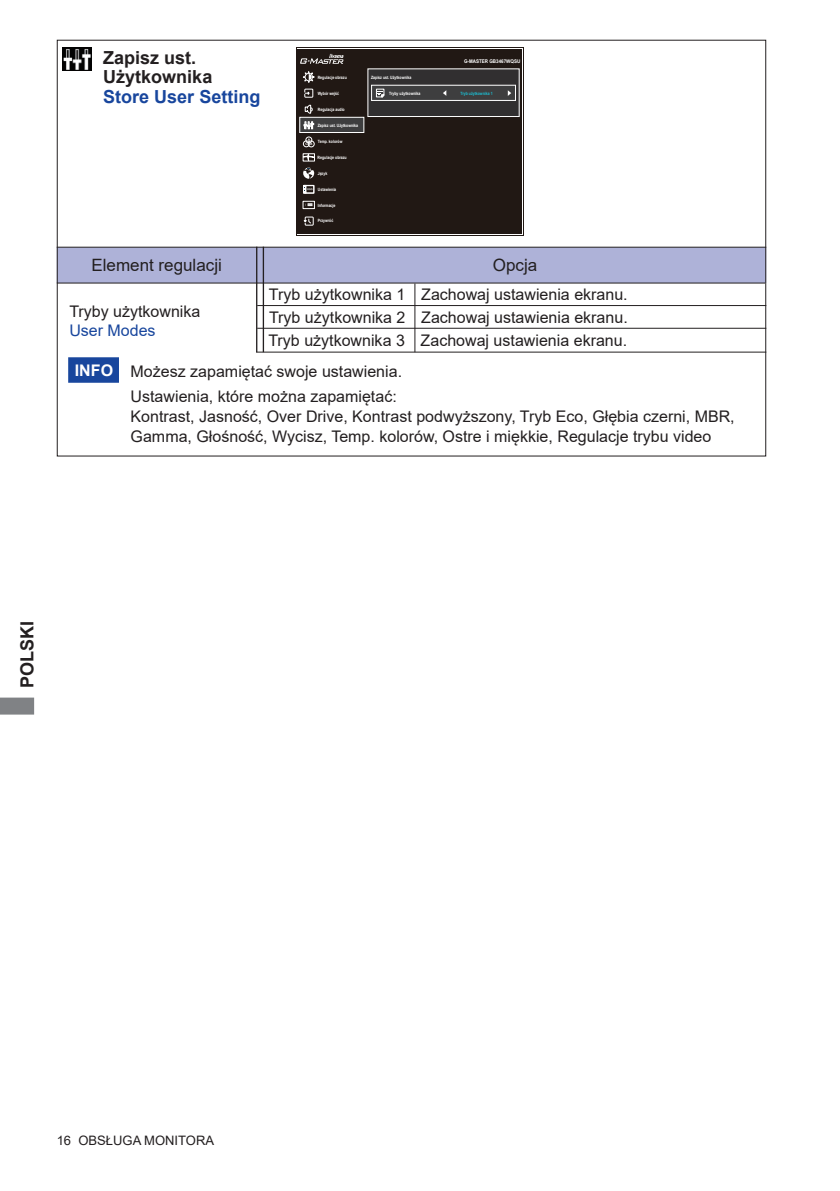
<style>
.page{position:relative;width:840px;height:1191px;background:#fff}
.page>*{position:absolute;margin:0;border:0;box-sizing:border-box;transform-origin:0 0}
.t1{font:700 18px/19.8px "Arial";color:#231f20}
.t2{font:700 18px "Arial";color:#18469d}
.t3{font:17px "Arial";color:#231f20}
.t4{font:16px/25.6px "Arial";color:#231f20}
.t5{font:16px "Arial";color:#18469d}
.t6{font:700 16px "Arial";color:#fff}
.t7{font:13px "Arial";color:#231f20}
.t8{font:700 5px "Arial";color:#fff;scale:.9 1}
.t9{font:700 4.4px "Arial";color:#fff;scale:.8 1}
.t10{font:700 4.4px "Arial";color:#1cbed2;scale:.8 1}
</style>
<div class="page">
<svg style="left:0;top:697px;width:34px;height:17px"></svg>
<div style="left:57px;top:247px;width:708px;height:36px;background:#aeb2d8"></div>
<hr style="left:57px;top:247px;width:708px;height:1px;background:#231f20">
<hr style="left:256px;top:247px;width:1px;height:105px;background:#231f20">
<hr style="left:262px;top:247px;width:2px;height:105px;background:#231f20">
<hr style="left:57px;top:282px;width:707px;height:1px;background:#231f20">
<hr style="left:414px;top:283px;width:1px;height:69px;background:#231f20">
<hr style="left:257px;top:305px;width:508px;height:1px;background:#231f20">
<hr style="left:257px;top:328px;width:508px;height:1px;background:#231f20">
<hr style="left:256px;top:351px;width:509px;height:1px;background:#231f20">
<div style="left:68px;top:357px;width:51px;height:26px;background:#18469d;border:2px solid #18469d"></div>
<img style="left:63px;top:48px;width:28px;height:22px">
<div style="left:297px;top:49px;width:224px;height:184px;background:#211814"></div>
<div style="left:299px;top:117px;width:64px;height:15px;background:#3e3e3f"></div>
<div style="left:299px;top:117px;width:65px;height:16px;border:1px solid #fff"></div>
<div style="left:367px;top:69px;width:152px;height:47px;background:#312f30"></div>
<div style="left:367px;top:69px;width:152px;height:48px;border:1px solid #fff"></div>
<svg style="left:303px;top:72px;width:11px;height:10px"></svg>
<div style="left:302px;top:153px;width:12px;height:8px;border:1px solid #fff"></div>
<svg style="left:303px;top:154px;width:11px;height:7px"></svg>
<div style="left:305px;top:137px;width:7px;height:6px;border:1px solid #fff;border-radius:50%"></div>
<svg style="left:303px;top:139px;width:11px;height:8px"></svg>
<svg style="left:303px;top:168px;width:11px;height:11px"></svg>
<div style="left:305px;top:217px;width:8px;height:8px;border:1px solid #fff"></div>
<svg style="left:304px;top:218px;width:7px;height:6px"></svg>
<div style="left:304px;top:89px;width:9px;height:8px;border:1px solid #fff"></div>
<svg style="left:304px;top:105px;width:9px;height:9px"></svg>
<div style="left:303px;top:185px;width:11px;height:9px;border:1px solid #fff"></div>
<svg style="left:303px;top:185px;width:9px;height:8px"></svg>
<div style="left:302px;top:201px;width:12px;height:8px;border:1px solid #fff"></div>
<svg style="left:305px;top:203px;width:7px;height:3px"></svg>
<svg style="left:303px;top:121px;width:11px;height:8px"></svg>
<svg style="left:300px;top:54px;width:43px;height:10px"></svg>
<div style="left:371px;top:85px;width:144px;height:15px;background:#3e3e3f"></div>
<div style="left:371px;top:85px;width:144px;height:16px;border:1px solid #fff"></div>
<svg style="left:375px;top:88px;width:9px;height:10px"></svg>
<svg style="left:443px;top:90px;width:3px;height:6px"></svg>
<svg style="left:507px;top:90px;width:4px;height:6px"></svg>
<p class="t1" style="left:103px;top:48px;width:111px">Zapisz ust.<br>Użytkownika</p>
<p class="t2" style="left:103px;top:84px;width:159px">Store User Setting</p>
<p class="t9" style="left:317px;top:74px;width:38px">Regulacje obrazu</p>
<p class="t9" style="left:317px;top:90px;width:28px">Wybór wejść</p>
<p class="t9" style="left:317px;top:106px;width:35px">Regulacja audio</p>
<p class="t9" style="left:317px;top:122px;width:52px">Zapisz ust. Użytkownika</p>
<p class="t9" style="left:318px;top:138px;width:32px">Temp. kolorów</p>
<p class="t9" style="left:317px;top:170px;width:13px">Język</p>
<p class="t9" style="left:317px;top:154px;width:38px">Regulacje obrazu</p>
<p class="t9" style="left:318px;top:186px;width:24px">Ustawienia</p>
<p class="t9" style="left:317px;top:202px;width:24px">Informacje</p>
<p class="t9" style="left:317px;top:218px;width:21px">Przywróć</p>
<p class="t8" style="left:464px;top:58px;width:64px">G-MASTER GB3467WQSU</p>
<p class="t9" style="left:371px;top:74px;width:52px">Zapisz ust. Użytkownika</p>
<p class="t9" style="left:389px;top:90px;width:41px">Tryby użytkownika</p>
<p class="t10" style="left:460px;top:90px;width:42px">Tryb użytkownika 1</p>
<p class="t3" style="left:91px;top:254px;width:132px">Element regulacji</p>
<p class="t3" style="left:492px;top:254px;width:46px">Opcja</p>
<p class="t4" style="left:269px;top:281px;width:360px">Tryb użytkownika 1 Zachowaj ustawienia ekranu.</p>
<p class="t4" style="left:268px;top:328px;width:360px">Tryb użytkownika 3 Zachowaj ustawienia ekranu.</p>
<p class="t4" style="left:69px;top:298px;width:132px">Tryby użytkownika</p>
<p class="t5" style="left:69px;top:320px;width:88px">User Modes</p>
<p class="t4" style="left:269px;top:304px;width:360px">Tryb użytkownika 2 Zachowaj ustawienia ekranu.</p>
<p class="t4" style="left:130px;top:358px;width:273px">Możesz zapamiętać swoje ustawienia.<br>Ustawienia, które można zapamiętać:</p>
<p class="t4" style="left:130px;top:406px;width:605px;line-height:19.8px">Kontrast, Jasność, Over Drive, Kontrast podwyższony, Tryb Eco, Głębia czerni, MBR,<br>Gamma, Głośność, Wycisz, Temp. kolorów, Ostre i miękkie, Regulacje trybu video</p>
<p class="t6" style="left:75px;top:359px;width:40px">INFO</p>
<p class="t1" style="left:17px;top:688px;width:69px;rotate:-90deg">POLSKI</p>
<p class="t7" style="left:57px;top:1131px;width:159px">16 OBSŁUGA MONITORA</p>
</div>
